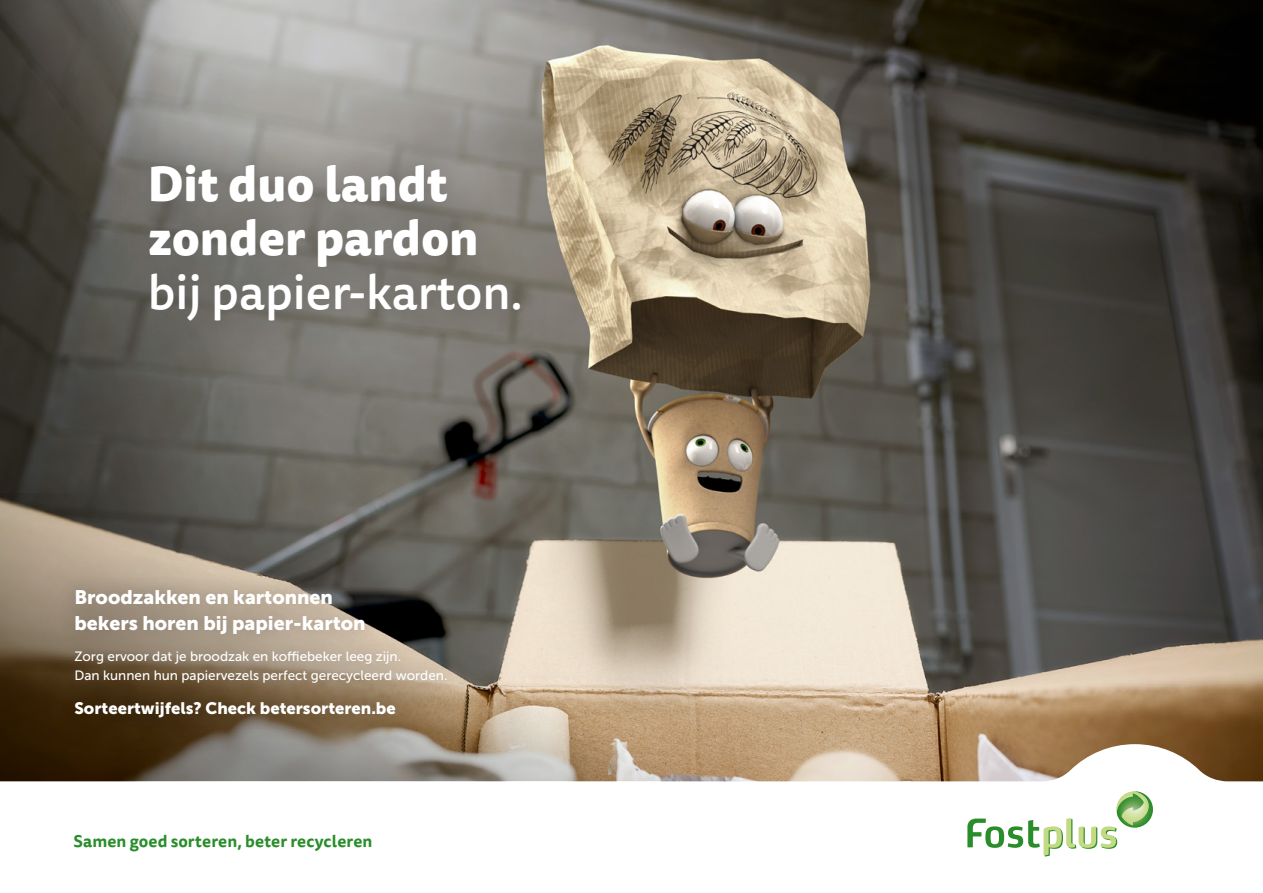
<style>
.page{position:relative;width:1263px;height:893px;background:#fff}
.page>*{position:absolute;margin:0;border:0;box-sizing:border-box;transform-origin:0 0}
.t1{font:800 48px/54px "Tisa Sans Pro";color:#fff}
.t2{font:500 48px "Tisa Sans Pro";color:#fff}
.t3{font:19.5px/25.5px "Museo Sans 900";color:#fff}
.t4{font:16.5px "Museo Sans 900";color:#fff}
.t5{font:700 16.5px "Tisa Sans Pro";letter-spacing:.005em;color:#298d2a}
.t6{font:13.5px/19.5px "Museo Sans 500";color:#fff}
</style>
<div class="page">
<img style="left:0;top:0;width:1263px;height:493px">
<svg style="left:0;top:493px;width:1263px;height:251px;background:#928676"></svg>
<div style="left:107px;top:121px;width:453px;height:240px;background:#000;opacity:.5"></div>
<div style="left:34px;top:550px;width:446px;height:207px;background:#000;opacity:.35"></div>
<svg style="left:0;top:744px;width:1263px;height:113px"></svg>
<svg style="left:967px;top:791px;width:186px;height:65px"></svg>
<h1 class="t1" style="left:148px;top:157px;width:332px">Dit duo landt zonder pardon</h1>
<h1 class="t2" style="left:148px;top:258px;width:377px">bij papier-karton.</h1>
<h2 class="t3" style="left:74px;top:585px;width:293px">Broodzakken en kartonnen bekers horen bij papier-karton</h2>
<p class="t6" style="left:74px;top:646px;width:374px">Zorg ervoor dat je broodzak en koffiebeker leeg zijn.<br>Dan kunnen hun papiervezels perfect gerecycleerd worden.</p>
<p class="t4" style="left:74px;top:698px;width:323px">Sorteertwijfels? Check betersorteren.be</p>
<p class="t5" style="left:73px;top:829px;width:301px">Samen goed sorteren, beter recycleren</p>
</div>
